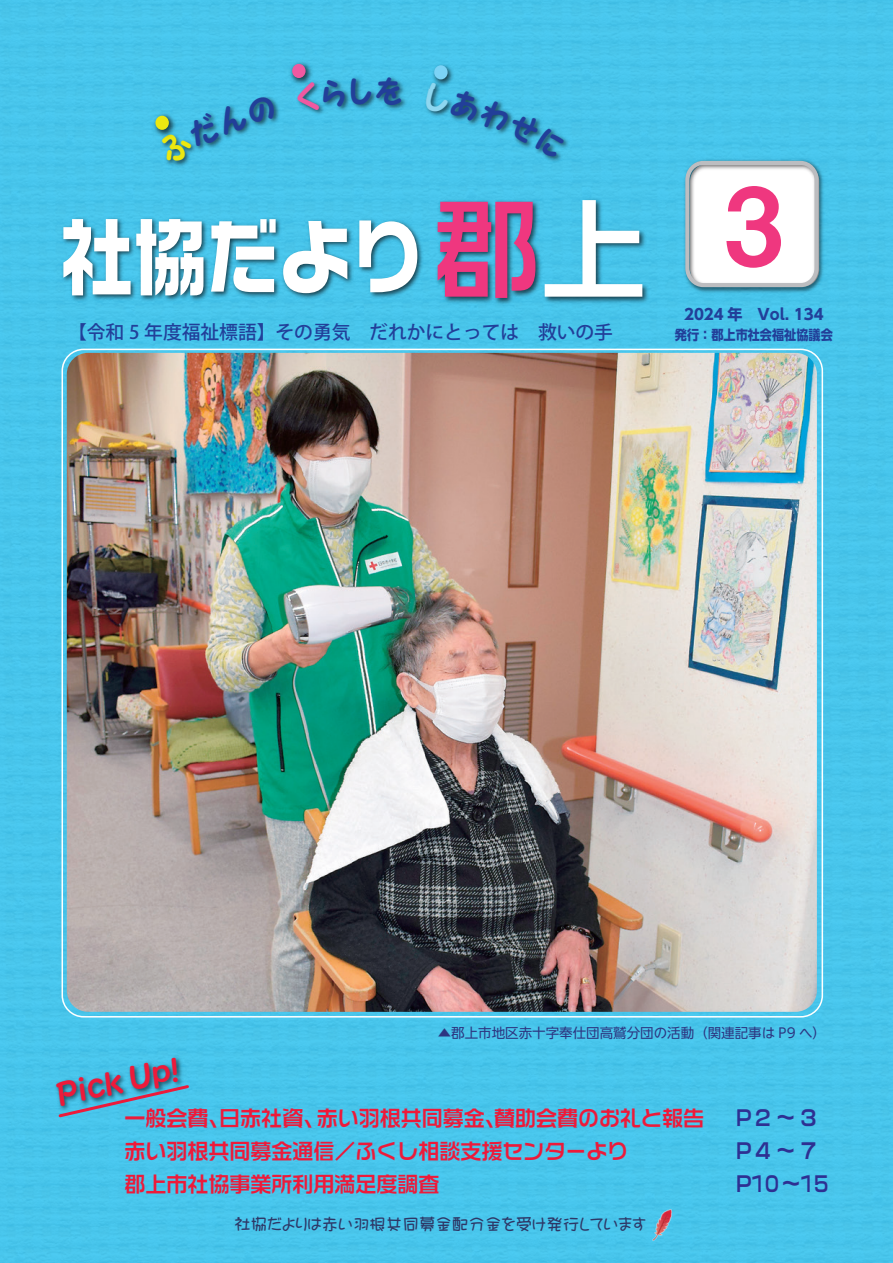
<style>
.page{position:relative;width:893px;height:1263px;background:#48c5eb}
.page>*{position:absolute;margin:0;border:0;box-sizing:border-box;transform-origin:0 0}
.t1{font:108px "Midashi Go Pro MB31";color:#ef377f}
.t2{font:82.95px "Logo G Std Extra";color:#fff;scale:.88 1}
.t3{font:30.75px "sbrpop p";color:#ed1a3a}
.t4{font:700 21px/33px "Logo G Std";color:#ed1a3a}
.t5{font:700 21px/33px "Logo G Std";color:#2e3092;scale:.96 1}
.t6{font:500 18.75px "Koz Go Pr 6 N";color:#223f99}
.t7{font:16.5px "Pop 4 EGP4 Bold SJIS";color:#2e3766}
.t8{font:700 15px "UD Shin Go Pr 6";color:#223f99}
.t9{font:13.5px "UD Shin Go NT Pr 6";color:#2d3681}
.t10{font:700 13.5px "UD Shin Go Pr 6";color:#223f99;scale:.9 1}
.s1{font-family:"Logo G Std";font-weight:700;font-size:106.95px;color:#ef377f}
.s2{font-family:"Logo G Std";font-weight:700;font-size:106.95px}
</style>
<div class="page">
<img style="left:67px;top:353px;width:750px;height:659px">
<img style="left:60px;top:217px;width:366px;height:90px">
<img style="left:436px;top:198px;width:213px;height:120px">
<img style="left:55px;top:1049px;width:130px;height:42px">
<svg style="left:57px;top:1083px;width:132px;height:35px"></svg>
<img style="left:653px;top:1209px;width:19px;height:31px">
<img style="left:153px;top:118px;width:4px;height:16px">
<svg style="left:155px;top:116px;width:14px;height:14px"></svg>
<img style="left:288px;top:62px;width:24px;height:24px">
<div style="left:292px;top:64px;width:14px;height:14px;background:#ef59a1;border-radius:50%"></div>
<img style="left:433px;top:64px;width:20px;height:18px">
<div style="left:434px;top:65px;width:14px;height:14px;background:#7cd3f6;border-radius:50%"></div>
<img style="left:683px;top:158px;width:142px;height:135px">
<div style="left:685px;top:161px;width:134px;height:126px;border:4px solid #bcbdc0;border-radius:16px"></div>
<svg style="left:425px;top:82px;width:141px;height:77px"></svg>
<svg style="left:295px;top:77px;width:108px;height:36px"></svg>
<svg style="left:157px;top:97px;width:120px;height:69px"></svg>
<p class="t2" style="left:61px;top:197px;width:668px">社協だより<span class="s1">郡</span><span class="s2">上</span></p>
<p class="t6" style="left:68px;top:321px;width:546px">【令和 5 年度福祉標語】その勇気　だれかにとっては　救いの手</p>
<p class="t1" style="left:724px;top:139px;width:62px">3</p>
<p class="t8" style="left:684px;top:302px;width:107px">2024 年　Ｖoｌ</p>
<p class="t10" style="left:675px;top:323px;width:177px">発行：郡上市社会福祉協議会</p>
<p class="t8" style="left:785px;top:302px;width:40px">.１34</p>
<p class="t3" style="left:54px;top:1079px;width:148px;rotate:-12deg">ＰｉｃｋＵｐ!</p>
<p class="t9" style="left:438px;top:1022px;width:390px">▲郡上市地区赤十字奉仕団高鷲分団の活動（関連記事は P9 へ(</p>
<p class="t4" style="left:124px;top:1100px;width:505px">一般会費、<br>赤い羽根共同募金通信／ふくし相談支援センターより郡上市社協事業所利用満足度調査</p>
<p class="t5" style="left:736px;top:1100px;width:97px">P2~3<br>P4~7<br>P10~15</p>
<p class="t4" style="left:219px;top:1100px;width:106px">日赤社資、</p>
<p class="t4" style="left:317px;top:1100px;width:389px">赤い羽根共同募金賛助会費のお礼と報告</p>
<p class="t4" style="left:485px;top:1100px;width:22px">、</p>
<p class="t7" style="left:234px;top:1216px;width:414px">社協だよりは赤い羽根共同募金配分金を受け発行しています</p>
</div>
